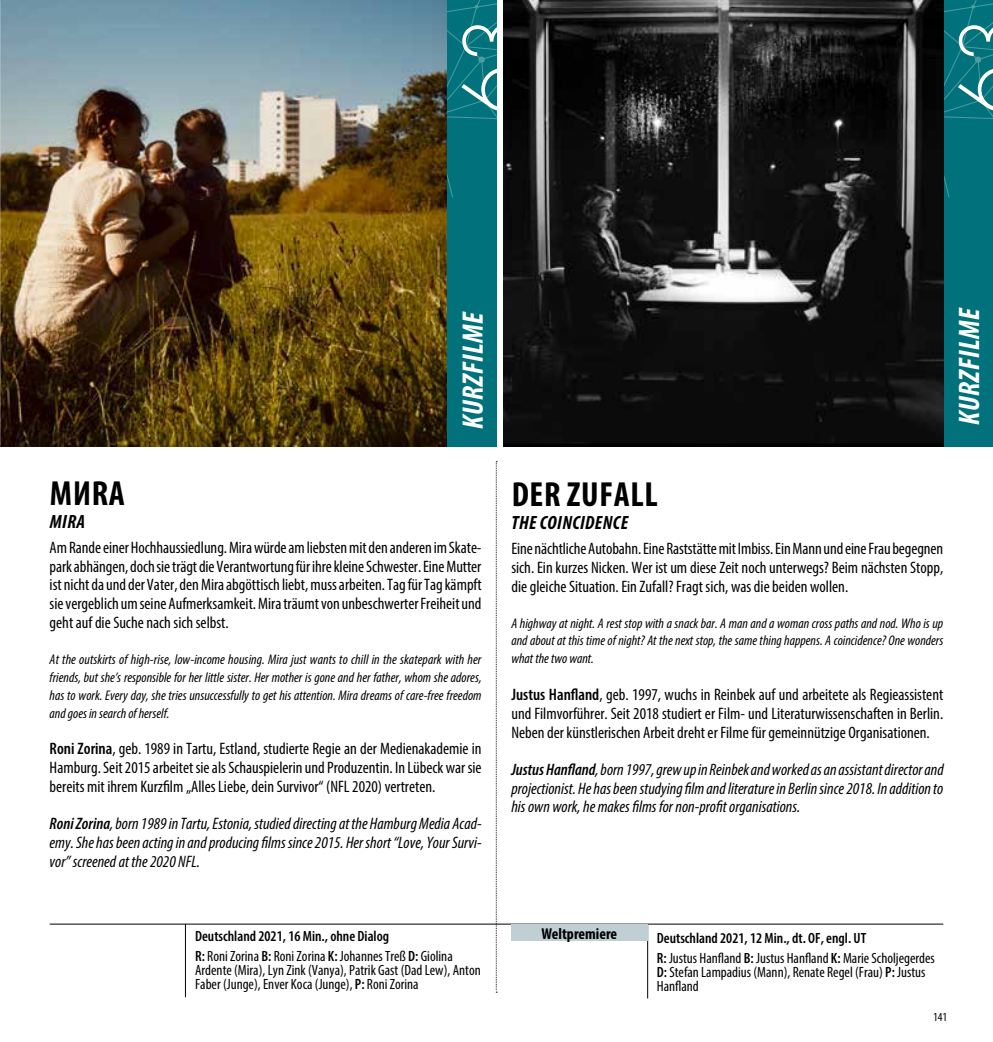
<style>
.page{position:relative;width:993px;height:1042px;background:#fff}
.page>*{position:absolute;margin:0;border:0;box-sizing:border-box;transform-origin:0 0}
.t1{font:700 condensed 35px "Myriad Pro";letter-spacing:.02em;color:#000}
.t2{font:italic 700 condensed 29.75px "Myriad Pro";letter-spacing:.02em;color:#fff}
.t3{font:italic 700 condensed 19.25px "Myriad Pro";letter-spacing:.02em;color:#000}
.t4{font:condensed 16.62px/18.7px "Myriad Pro";color:#000;text-align:justify}
.t5{font:italic condensed 16.62px/18.7px "Myriad Pro";color:#000;text-align:justify}
.t6{font:700 condensed 15.75px "Myriad Pro";color:#000}
.t7{font:condensed 14.88px/14px "Myriad Pro";color:#000}
.t8{font:600 condensed 14.88px "Myriad Pro";color:#000}
.t9{font:italic condensed 14px/17.8px "Myriad Pro";color:#000;text-align:justify}
.t10{font:condensed 12.25px "Myriad Pro";color:#000}
.s1{font-weight:600}
</style>
<div class="page">
<svg style="left:496px;top:461px;width:1px;height:532px"></svg>
<hr style="left:50px;top:924px;width:893px;height:1px;background:#000">
<div style="left:446px;top:0;width:50px;height:446px;background:#01727b"></div>
<svg style="left:446px;top:0;width:58px;height:213px"></svg>
<div style="left:943px;top:0;width:49px;height:446px;background:#01727b"></div>
<hr style="left:185px;top:924px;width:1px;height:73px;background:#000">
<hr style="left:647px;top:925px;width:1px;height:73px;background:#000">
<img style="left:1px;top:0;width:445px;height:446px">
<img style="left:504px;top:0;width:439px;height:446px">
<img style="left:0;top:0;width:1px;height:446px">
<div style="left:511px;top:924px;width:136px;height:17px;background:#c0cfd3"></div>
<svg style="left:943px;top:0;width:49px;height:213px"></svg>
<h1 class="t1" style="left:50px;top:471px;width:76px">MИRA</h1>
<p class="t3" style="left:50px;top:509px;width:37px">MIRA</p>
<h2 class="t2" style="left:454px;top:429px;width:119px;rotate:-90deg">KURZFILME</h2>
<h2 class="t2" style="left:950px;top:425px;width:119px;rotate:-90deg">KURZFILME</h2>
<h1 class="t1" style="left:511px;top:472px;width:147px">DER ZUFALL</h1>
<p class="t3" style="left:511px;top:511px;width:118px">THE COINCIDENCE</p>
<p class="t4" style="left:50px;top:538px;width:433px">Am Rande einer Hochhaussiedlung. Mira würde am liebsten mit den anderen im Skate&shy;park abhängen, doch sie trägt die Verantwortung für ihre kleine Schwester. Eine Mutter ist nicht da und der Vater, den Mira abgöttisch liebt, muss arbeiten. Tag für Tag kämpft sie vergeblich um seine Aufmerksamkeit. Mira träumt von unbeschwerter Freiheit und geht auf die Suche nach sich selbst.</p>
<p class="t9" style="left:50px;top:650px;width:433px">At the outskirts of high-rise, low-income housing. Mira just wants to chill in the skatepark with her friends, but she’s responsible for her little sister. Her mother is gone and her father, whom she adores, has to work. Every day, she tries unsuccessfully to get his attention. Mira dreams of care-free freedom and goes in search of herself.</p>
<p class="t4" style="left:50px;top:739px;width:433px"><span class="s1">Roni Zorina</span>, geb. 1989 in Tartu, Estland, studierte Regie an der Medienakademie in Hamburg. Seit 2015 arbeitet sie als Schauspielerin und Produzentin. In Lübeck war sie bereits mit ihrem Kurzfilm „Alles Liebe, dein Survivor“ (NFL 2020) vertreten.</p>
<p class="t5" style="left:50px;top:814px;width:433px"><span class="s1">Roni Zorina</span>, born 1989 in Tartu, Estonia, studied directing at the Hamburg Media Acad&shy;emy. She has been acting in and producing films since 2015. Her short “Love, Your Survi&shy;vor” screened at the 2020 NFL.</p>
<p class="t4" style="left:511px;top:539px;width:433px">Eine nächtliche Autobahn. Eine Raststätte mit Imbiss. Ein Mann und eine Frau begegnen sich. Ein kurzes Nicken. Wer ist um diese Zeit noch unterwegs? Beim nächsten Stopp, die gleiche Situation. Ein Zufall? Fragt sich, was die beiden wollen.</p>
<p class="t9" style="left:511px;top:614px;width:433px">A highway at night. A rest stop with a snack bar. A man and a woman cross paths and nod. Who is up and about at this time of night? At the next stop, the same thing happens. A coincidence? One wonders what the two want.</p>
<p class="t4" style="left:511px;top:685px;width:433px"><span class="s1">Justus Hanfland</span>, geb. 1997, wuchs in Reinbek auf und arbeitete als Regieassistent und Filmvorführer. Seit 2018 studiert er Film- und Literaturwissenschaften in Berlin.<br>Neben der künstlerischen Arbeit dreht er Filme für gemeinnützige Organisationen.</p>
<p class="t5" style="left:511px;top:760px;width:434px"><span class="s1">Justus Hanfland</span>, born 1997, grew up in Reinbek and worked as an assistant director and projectionist. He has been studying film and literature in Berlin since 2018. In addition to his own work, he makes films for non-profit organisations.</p>
<p class="t6" style="left:541px;top:923px;width:77px">Weltpremiere</p>
<p class="t8" style="left:195px;top:927px;width:195px">Deutschland 2021, 16 Min., ohne Dialog</p>
<p class="t8" style="left:656px;top:928px;width:211px">Deutschland 2021, 12 Min., dt. OF, engl. UT</p>
<p class="t7" style="left:195px;top:949px;width:287px"><span class="s1">R:</span> Roni Zorina <span class="s1">B:</span> Roni Zorina <span class="s1">K:</span> Johannes Treß <span class="s1">D:</span> Giolina<br>Ardente (Mira), Lyn Zink (Vanya), Patrik Gast (Dad Lew), Anton<br>Faber (Junge), Enver Koca (Junge), <span class="s1">P:</span> Roni Zorina</p>
<p class="t7" style="left:656px;top:950px;width:279px"><span class="s1">R:</span> Justus Hanfland <span class="s1">B:</span> Justus Hanfland <span class="s1">K:</span> Marie Scholjegerdes<br><span class="s1">D:</span> Stefan Lampadius (Mann), Renate Regel (Frau) <span class="s1">P:</span> Justus<br>Hanfland</p>
<p class="t10" style="left:932px;top:1010px;width:16px">141</p>
</div>
